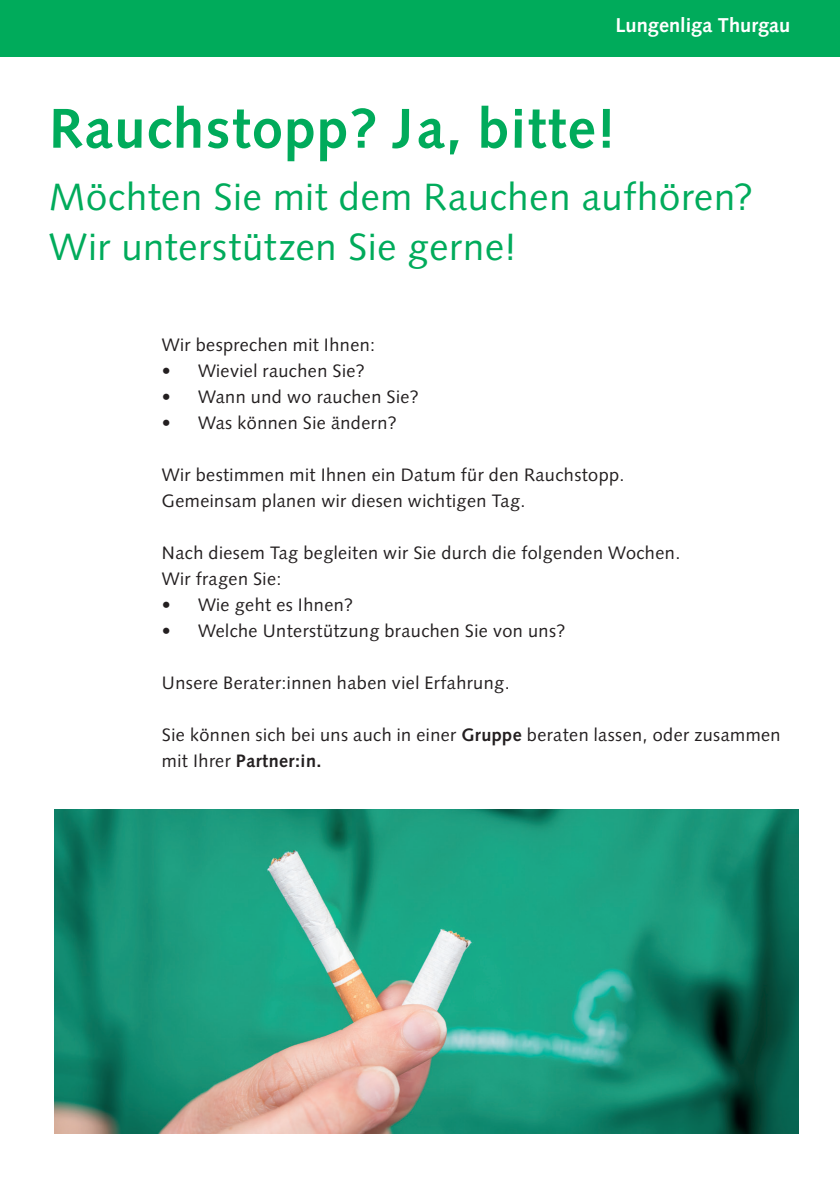
<style>
.page{position:relative;width:840px;height:1191px;background:#fff}
.page>*{position:absolute;margin:0;border:0;box-sizing:border-box;transform-origin:0 0}
.t1{font:700 56px "Syntax LT Std";letter-spacing:.025em;color:#00ab5b}
.t2{font:38px/50px "Syntax LT Std";letter-spacing:.02em;color:#00ab5b}
.t3{font:700 20px "Syntax LT Std";color:#fff}
.t4{font:18px/26px "Syntax LT Std";letter-spacing:.025em;color:#231f20}
.s1{font-weight:700}
</style>
<div class="page">
<div style="left:0;top:0;width:838px;height:56px;background:#00ab5b"></div>
<img style="left:55px;top:809px;width:743px;height:324px">
<p class="t3" style="left:615px;top:14px;width:176px">Lungenliga Thurgau</p>
<h1 class="t1" style="left:49px;top:96px;width:567px">Rauchstopp? Ja, bitte!</h1>
<h2 class="t2" style="left:49px;top:172px;width:705px">Möchten Sie mit dem Rauchen aufhören?<br>Wir unterstützen Sie gerne!</h2>
<p class="t4" style="left:162px;top:332px;width:215px">Wir besprechen mit Ihnen:</p>
<p class="t4" style="left:162px;top:358px;width:204px">• Wieviel rauchen Sie?</p>
<p class="t4" style="left:162px;top:384px;width:258px">• Wann und wo rauchen Sie?</p>
<p class="t4" style="left:162px;top:410px;width:236px">• Was können Sie ändern?</p>
<p class="t4" style="left:162px;top:462px;width:464px">Wir bestimmen mit Ihnen ein Datum für den Rauchstopp.<br>Gemeinsam planen wir diesen wichtigen Tag.</p>
<p class="t4" style="left:162px;top:540px;width:519px">Nach diesem Tag begleiten wir Sie durch die folgenden Wochen.<br>Wir fragen Sie:</p>
<p class="t4" style="left:162px;top:592px;width:193px">• Wie geht es Ihnen?</p>
<p class="t4" style="left:162px;top:618px;width:405px">• Welche Unterstützung brauchen Sie von uns?</p>
<p class="t4" style="left:162px;top:670px;width:349px">Unsere Berater:innen haben viel Erfahrung.</p>
<p class="t4" style="left:162px;top:722px;width:619px">Sie können sich bei uns auch in einer <span class="s1">Gruppe</span> beraten lassen, oder zusammen mit Ihrer <span class="s1">Partner:in.</span></p>
</div>
